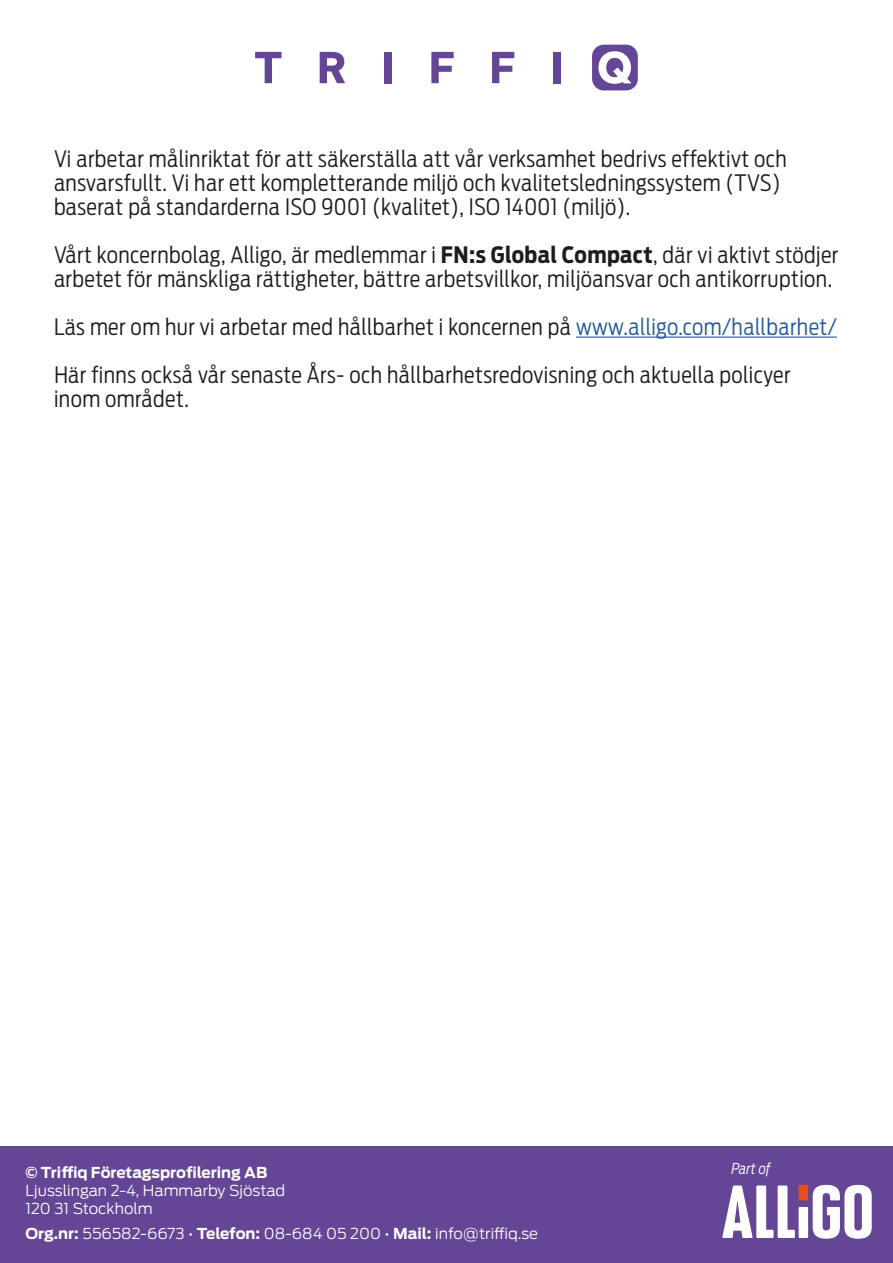
<style>
.page{position:relative;width:893px;height:1263px;background:#fff}
.page>*{position:absolute;margin:0;border:0;box-sizing:border-box;transform-origin:0 0}
.t1{font:300 22.5px/24px "Antenna Cond";letter-spacing:.02em;color:#1d1d1b}
.t2{font:300 15px "Antenna";color:#fff}
.t3{font:700 15px "Antenna";color:#fff}
.t4{font:italic 300 15px "Antenna Cond";letter-spacing:-.005em;color:#fff}
.s1{font-weight:700}
.s2{color:#275b9c}
</style>
<div class="page">
<hr style="left:576px;top:337px;width:261px;height:1px;background:#275b9c">
<div style="left:592px;top:45px;width:46px;height:45px;background:#654595;border-radius:12px"></div>
<svg style="left:598px;top:51px;width:33px;height:33px"></svg>
<svg style="left:255px;top:52px;width:27px;height:31px"></svg>
<svg style="left:320px;top:52px;width:25px;height:31px"></svg>
<div style="left:384px;top:52px;width:8px;height:31px;background:#654595"></div>
<svg style="left:431px;top:52px;width:23px;height:31px"></svg>
<svg style="left:492px;top:52px;width:22px;height:31px"></svg>
<div style="left:553px;top:52px;width:8px;height:31px;background:#654595"></div>
<div style="left:0;top:1147px;width:893px;height:116px;background:#654595"></div>
<svg style="left:722px;top:1185px;width:73px;height:53px"></svg>
<div style="left:799px;top:1185px;width:9px;height:15px;background:#e94e1a"></div>
<div style="left:799px;top:1207px;width:9px;height:31px;background:#fff"></div>
<svg style="left:813px;top:1185px;width:59px;height:54px"></svg>
<p class="t1" style="left:54px;top:147px;width:734px">Vi arbetar målinriktat för att säkerställa att vår verksamhet bedrivs effektivt och</p>
<p class="t1" style="left:54px;top:171px;width:728px">ansvarsfullt. Vi har ett kompletterande miljö och kvalitetsledningssystem (TVS)</p>
<p class="t1" style="left:54px;top:195px;width:578px">baserat på standarderna ISO 9001 (kvalitet), ISO 14001 (miljö).</p>
<p class="t1" style="left:54px;top:243px;width:786px">Vårt koncernbolag, Alligo, är medlemmar i <span class="s1">FN:s Global Compact</span>, där vi aktivt stödjer arbetet för mänskliga rättigheter, bättre arbetsvillkor, miljöansvar och antikorruption.</p>
<p class="t1" style="left:54px;top:315px;width:784px">Läs mer om hur vi arbetar med hållbarhet i koncernen på <span class="s2">www.alligo.com/hallbarhet/</span></p>
<p class="t1" style="left:54px;top:363px;width:738px">Här finns också vår senaste Års- och hållbarhetsredovisning och aktuella policyer inom området.</p>
<p class="t3" style="left:26px;top:1164px;width:243px">© Triffiq Företagsprofilering AB</p>
<p class="t2" style="left:26px;top:1182px;width:261px">Ljusslingan 2-4, Hammarby Sjöstad</p>
<p class="t2" style="left:26px;top:1200px;width:129px">120 31 Stockholm</p>
<p class="t2" style="left:26px;top:1224px;width:514px"><span class="s1">Org.nr:</span> 556582-6673 • <span class="s1">Telefon:</span> 08-684 05 200 • <span class="s1">Mail:</span> info@triffiq.se</p>
<p class="t4" style="left:731px;top:1160px;width:41px">Part of</p>
</div>
